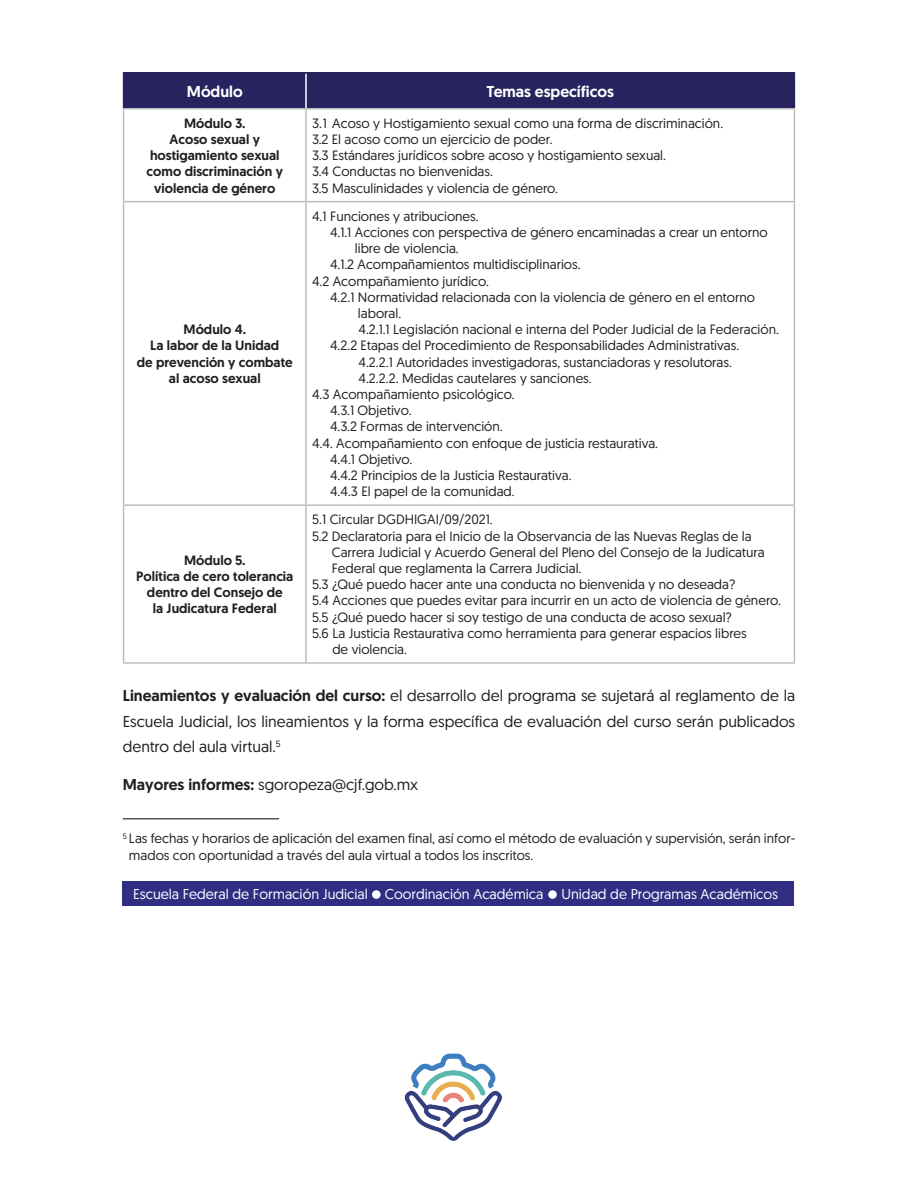
<style>
.page{position:relative;width:918px;height:1188px;background:#fff}
.page>*{position:absolute;margin:0;border:0;box-sizing:border-box;transform-origin:0 0}
.t1{font:15.75px/25.5px "Geomanist";color:#231f20;text-align:justify}
.t2{font:500 15.75px "Geomanist";color:#fff}
.t3{font:14.25px "Geomanist";color:#fff}
.t4{font:13.5px/16.2px "Geomanist";color:#231f20}
.t5{font:500 13.5px/16.2px "Geomanist";color:#231f20;text-align:center}
.s1{font-weight:500}
</style>
<div class="page">
<img style="left:404px;top:1053px;width:98px;height:88px">
<hr style="left:123px;top:818px;width:156px;height:1px;background:#231f20">
<div style="left:124px;top:74px;width:670px;height:34px;background:#27235e"></div>
<svg style="left:124px;top:110px;width:670px;height:552px"></svg>
<hr style="left:305px;top:74px;width:2px;height:34px;background:#fff">
<hr style="left:123px;top:108px;width:183px;height:2px;background:#bcbdc0">
<hr style="left:123px;top:110px;width:1px;height:91px;background:#bcbdc0">
<hr style="left:306px;top:108px;width:489px;height:2px;background:#bcbdc0">
<hr style="left:305px;top:110px;width:2px;height:91px;background:#bcbdc0">
<hr style="left:794px;top:110px;width:1px;height:91px;background:#bcbdc0">
<hr style="left:123px;top:201px;width:183px;height:1px;background:#bcbdc0">
<hr style="left:123px;top:202px;width:1px;height:302px;background:#bcbdc0">
<hr style="left:306px;top:201px;width:489px;height:1px;background:#bcbdc0">
<hr style="left:305px;top:202px;width:2px;height:302px;background:#bcbdc0">
<hr style="left:794px;top:202px;width:1px;height:302px;background:#bcbdc0">
<hr style="left:123px;top:504px;width:183px;height:2px;background:#bcbdc0">
<hr style="left:123px;top:506px;width:1px;height:156px;background:#bcbdc0">
<hr style="left:306px;top:504px;width:489px;height:2px;background:#bcbdc0">
<hr style="left:305px;top:506px;width:2px;height:156px;background:#bcbdc0">
<hr style="left:794px;top:506px;width:1px;height:156px;background:#bcbdc0">
<hr style="left:123px;top:662px;width:183px;height:2px;background:#bcbdc0">
<hr style="left:306px;top:662px;width:489px;height:2px;background:#bcbdc0">
<hr style="left:123px;top:72px;width:183px;height:2px;background:#27235e">
<hr style="left:123px;top:74px;width:1px;height:34px;background:#27235e">
<hr style="left:306px;top:72px;width:489px;height:2px;background:#27235e">
<hr style="left:794px;top:74px;width:1px;height:34px;background:#27235e">
<div style="left:123px;top:881px;width:671px;height:25px;background:#2f2e83"></div>
<div style="left:372px;top:890px;width:9px;height:9px;background:#fff;border-radius:50%"></div>
<div style="left:548px;top:890px;width:9px;height:9px;background:#fff;border-radius:50%"></div>
<p class="t2" style="left:187px;top:81px;width:57px">Módulo</p>
<p class="t2" style="left:486px;top:81px;width:129px">Temas específicos</p>
<p class="t5" style="left:147px;top:115px;width:138px">Módulo 3.<br>Acoso sexual y hostigamiento sexual como discriminación y violencia de género</p>
<p class="t4" style="left:312px;top:115px;width:413px">3.1 Acoso y Hostigamiento sexual como una forma de discriminación.<br>3.2 El acoso como un ejercicio de poder.<br>3.3 Estándares jurídicos sobre acoso y hostigamiento sexual.<br>3.4 Conductas no bienvenidas.<br>3.5 Masculinidades y violencia de género.</p>
<p class="t5" style="left:137px;top:321px;width:157px">Módulo 4.<br>La labor de la Unidad<br>de prevención y combate al acoso sexual</p>
<p class="t4" style="left:312px;top:208px;width:168px">4.1 Funciones y atribuciones.</p>
<p class="t4" style="left:330px;top:224px;width:439px">4.1.1 Acciones con perspectiva de género encaminadas a crear un entorno</p>
<p class="t4" style="left:355px;top:240px;width:105px">libre de violencia.</p>
<p class="t4" style="left:330px;top:256px;width:252px">4.1.2 Acompañamientos multidisciplinarios.</p>
<p class="t4" style="left:312px;top:272px;width:178px">4.2 Acompañamiento jurídico.</p>
<p class="t4" style="left:330px;top:289px;width:426px">4.2.1 Normatividad relacionada con la violencia de género en el entorno</p>
<p class="t4" style="left:358px;top:305px;width:45px">laboral.</p>
<p class="t4" style="left:359px;top:321px;width:422px">4.2.1.1 Legislación nacional e interna del Poder Judicial de la Federación.</p>
<p class="t4" style="left:330px;top:337px;width:411px">4.2.2 Etapas del Procedimiento de Responsabilidades Administrativas.</p>
<p class="t4" style="left:359px;top:353px;width:375px">4.2.2.1 Autoridades investigadoras, sustanciadoras y resolutoras.</p>
<p class="t4" style="left:359px;top:370px;width:235px">4.2.2.2. Medidas cautelares y sanciones.</p>
<p class="t4" style="left:312px;top:386px;width:204px">4.3 Acompañamiento psicológico.</p>
<p class="t4" style="left:330px;top:402px;width:83px">4.3.1 Objetivo.</p>
<p class="t4" style="left:330px;top:418px;width:174px">4.3.2 Formas de intervención.</p>
<p class="t4" style="left:312px;top:434px;width:348px">4.4. Acompañamiento con enfoque de justicia restaurativa.</p>
<p class="t4" style="left:330px;top:451px;width:84px">4.4.1 Objetivo.</p>
<p class="t4" style="left:330px;top:467px;width:243px">4.4.2 Principios de la Justicia Restaurativa.</p>
<p class="t4" style="left:330px;top:483px;width:186px">4.4.3 El papel de la comunidad.</p>
<p class="t4" style="left:312px;top:511px;width:182px">5.1 Circular DGDHIGAI/09/2021.</p>
<p class="t4" style="left:312px;top:527px;width:441px">5.2 Declaratoria para el Inicio de la Observancia de las Nuevas Reglas de la</p>
<p class="t4" style="left:332px;top:543px;width:434px">Carrera Judicial y Acuerdo General del Pleno del Consejo de la Judicatura</p>
<p class="t4" style="left:332px;top:560px;width:251px">Federal que reglamenta la Carrera Judicial.</p>
<p class="t4" style="left:312px;top:576px;width:425px">5.3 ¿Qué puedo hacer ante una conducta no bienvenida y no deseada?</p>
<p class="t4" style="left:312px;top:592px;width:471px">5.4 Acciones que puedes evitar para incurrir en un acto de violencia de género.</p>
<p class="t4" style="left:312px;top:608px;width:421px">5.5 ¿Qué puedo hacer si soy testigo de una conducta de acoso sexual?</p>
<p class="t4" style="left:312px;top:624px;width:436px">5.6 La Justicia Restaurativa como herramienta para generar espacios libres</p>
<p class="t4" style="left:332px;top:641px;width:76px">de violencia.</p>
<p class="t1" style="left:123px;top:682px;width:674px"><span class="s1">Lineamientos y evaluación del curso:</span> el desarrollo del programa se sujetará al reglamento de la Escuela Judicial, los lineamientos y la forma específica de evaluación del curso serán publicados dentro del aula virtual.<sup>5</sup></p>
<p class="t1" style="left:123px;top:771px;width:297px"><span class="s1">Mayores informes:</span> sgoropeza@cjf.gob.mx</p>
<p class="t5" style="left:136px;top:552px;width:159px">Módulo 5.<br>Política de cero tolerancia dentro del Consejo de<br>la Judicatura Federal</p>
<p class="t4" style="left:129px;top:830px;width:668px;text-indent:-6px"><sup>5</sup> Las fechas y horarios de aplicación del examen final, así como el método de evaluación y supervisión, serán infor&shy;mados con oportunidad a través del aula virtual a todos los inscritos.</p>
<p class="t3" style="left:133px;top:885px;width:412px">Escuela Federal de Formación Judicial Coordinación Académica</p>
<p class="t3" style="left:562px;top:885px;width:218px">Unidad de Programas Académicos</p>
</div>
